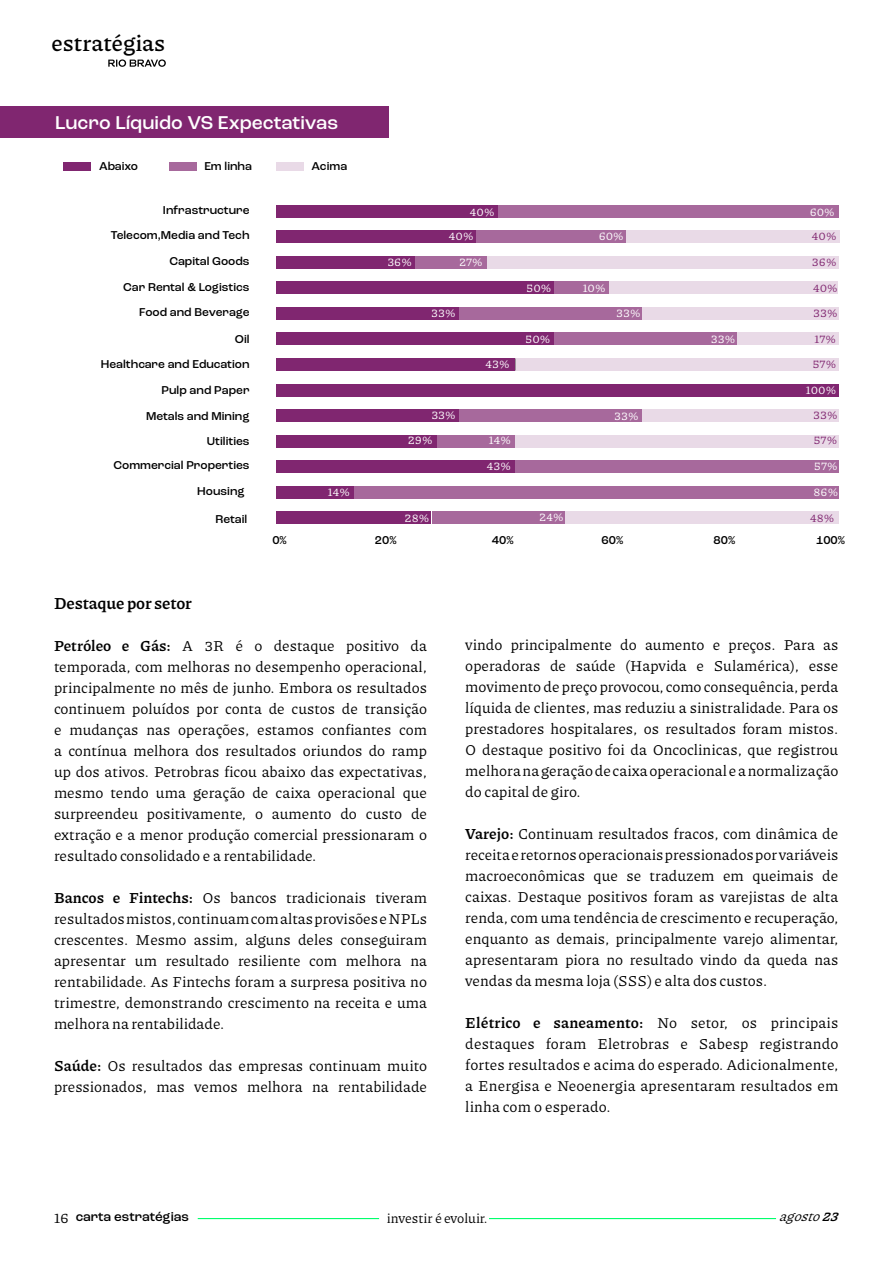
<style>
.page{position:relative;width:893px;height:1263px;background:#fff}
.page>*{position:absolute;margin:0;border:0;box-sizing:border-box;transform-origin:0 0}
.t1{font:600 22.5px "Piazzolla";color:#000}
.t2{font:500 19.5px "Roc Grotesk";color:#fff}
.t3{font:700 16.5px "Piazzolla";letter-spacing:-.01em;color:#000}
.t4{font:15px/21px "Piazzolla";color:#000;text-align:justify}
.t5{font:13.5px "Piazzolla";color:#000}
.t6{font:500 13.5px "Roc Grotesk";color:#000}
.t7{font:italic 13.5px "Piazzolla";color:#000}
.t8{font:500 12px "Roc Grotesk";color:#000}
.t9{font:12px "Piazzolla";color:#fff}
.t10{font:12px "Piazzolla";color:#802670}
.s1{font-weight:700}
</style>
<div class="page">
<svg style="left:108px;top:59px;width:58px;height:8px"></svg>
<hr style="left:198px;top:1218px;width:181px;height:1px;background:#00ff6d">
<hr style="left:489px;top:1218px;width:287px;height:1px;background:#00ff6d">
<div style="left:0;top:107px;width:388px;height:31px;background:#802670"></div>
<div style="left:498px;top:205px;width:340px;height:12px;background:#a7699c"></div>
<div style="left:276px;top:205px;width:222px;height:12px;background:#802670"></div>
<div style="left:626px;top:231px;width:213px;height:12px;background:#e9dae7"></div>
<div style="left:476px;top:231px;width:150px;height:12px;background:#a7699c"></div>
<div style="left:276px;top:231px;width:200px;height:12px;background:#802670"></div>
<div style="left:487px;top:256px;width:352px;height:12px;background:#e9dae7"></div>
<div style="left:415px;top:256px;width:72px;height:12px;background:#a7699c"></div>
<div style="left:276px;top:256px;width:139px;height:12px;background:#802670"></div>
<div style="left:609px;top:282px;width:229px;height:12px;background:#e9dae7"></div>
<div style="left:554px;top:282px;width:55px;height:12px;background:#a7699c"></div>
<div style="left:276px;top:282px;width:277px;height:12px;background:#802670"></div>
<div style="left:643px;top:307px;width:196px;height:12px;background:#e9dae7"></div>
<div style="left:459px;top:307px;width:183px;height:12px;background:#a7699c"></div>
<div style="left:276px;top:307px;width:183px;height:12px;background:#802670"></div>
<div style="left:737px;top:333px;width:101px;height:12px;background:#e9dae7"></div>
<div style="left:554px;top:333px;width:183px;height:12px;background:#a7699c"></div>
<div style="left:276px;top:333px;width:277px;height:12px;background:#802670"></div>
<div style="left:515px;top:358px;width:323px;height:12px;background:#e9dae7"></div>
<div style="left:276px;top:358px;width:239px;height:12px;background:#802670"></div>
<div style="left:276px;top:384px;width:562px;height:12px;background:#802670"></div>
<div style="left:643px;top:409px;width:196px;height:12px;background:#e9dae7"></div>
<div style="left:459px;top:409px;width:183px;height:12px;background:#a7699c"></div>
<div style="left:276px;top:409px;width:183px;height:12px;background:#802670"></div>
<div style="left:515px;top:435px;width:323px;height:12px;background:#e9dae7"></div>
<div style="left:437px;top:435px;width:78px;height:12px;background:#a7699c"></div>
<div style="left:276px;top:435px;width:161px;height:12px;background:#802670"></div>
<div style="left:515px;top:461px;width:323px;height:12px;background:#a7699c"></div>
<div style="left:276px;top:461px;width:239px;height:12px;background:#802670"></div>
<div style="left:354px;top:486px;width:484px;height:12px;background:#a7699c"></div>
<div style="left:276px;top:486px;width:78px;height:12px;background:#802670"></div>
<div style="left:565px;top:512px;width:273px;height:12px;background:#e9dae7"></div>
<div style="left:432px;top:512px;width:132px;height:12px;background:#a7699c"></div>
<div style="left:276px;top:512px;width:155px;height:12px;background:#802670"></div>
<div style="left:64px;top:162px;width:27px;height:9px;background:#802670"></div>
<div style="left:169px;top:162px;width:27px;height:9px;background:#a7699c"></div>
<div style="left:276px;top:162px;width:28px;height:9px;background:#e9dae7"></div>
<h1 class="t1" style="left:51px;top:30px;width:115px">estratégias</h1>
<p class="t2" style="left:55px;top:111px;width:285px">Lucro Líquido VS Expectativas</p>
<p class="t8" style="left:99px;top:158px;width:41px">Abaixo</p>
<p class="t8" style="left:204px;top:158px;width:49px">Em linha</p>
<p class="t8" style="left:312px;top:158px;width:37px">Acima</p>
<p class="t8" style="left:163px;top:203px;width:88px">Infrastructure</p>
<p class="t8" style="left:111px;top:227px;width:140px">Telecom,Media and Tech</p>
<p class="t9" style="left:470px;top:204px;width:26px">40%</p>
<p class="t9" style="left:449px;top:229px;width:26px">40%</p>
<p class="t9" style="left:599px;top:229px;width:26px">60%</p>
<p class="t9" style="left:810px;top:205px;width:26px">60%</p>
<p class="t10" style="left:812px;top:229px;width:26px">40%</p>
<p class="t8" style="left:169px;top:253px;width:82px">Capital Goods</p>
<p class="t9" style="left:387px;top:255px;width:26px">36%</p>
<p class="t9" style="left:459px;top:254px;width:25px">27%</p>
<p class="t10" style="left:812px;top:255px;width:26px">36%</p>
<p class="t8" style="left:123px;top:280px;width:128px">Car Rental &amp; Logistics</p>
<p class="t8" style="left:139px;top:304px;width:112px">Food and Beverage</p>
<p class="t8" style="left:235px;top:332px;width:16px">Oil</p>
<p class="t9" style="left:431px;top:305px;width:26px">33%</p>
<p class="t9" style="left:526px;top:281px;width:26px">50%</p>
<p class="t9" style="left:525px;top:331px;width:26px">50%</p>
<p class="t9" style="left:583px;top:280px;width:24px">10%</p>
<p class="t9" style="left:616px;top:305px;width:26px">33%</p>
<p class="t9" style="left:711px;top:332px;width:26px">33%</p>
<p class="t10" style="left:813px;top:281px;width:26px">40%</p>
<p class="t10" style="left:813px;top:305px;width:26px">33%</p>
<p class="t10" style="left:815px;top:331px;width:23px">17%</p>
<p class="t8" style="left:101px;top:356px;width:150px">Healthcare and Education</p>
<p class="t8" style="left:162px;top:382px;width:90px">Pulp and Paper</p>
<p class="t9" style="left:485px;top:356px;width:25px">43%</p>
<p class="t10" style="left:812px;top:356px;width:25px">57%</p>
<p class="t9" style="left:806px;top:382px;width:32px">100%</p>
<p class="t8" style="left:146px;top:408px;width:105px">Metals and Mining</p>
<p class="t8" style="left:207px;top:433px;width:44px">Utilities</p>
<p class="t9" style="left:431px;top:408px;width:26px">33%</p>
<p class="t9" style="left:408px;top:433px;width:26px">29%</p>
<p class="t9" style="left:489px;top:433px;width:23px">14%</p>
<p class="t9" style="left:614px;top:408px;width:26px">33%</p>
<p class="t10" style="left:813px;top:408px;width:26px">33%</p>
<p class="t10" style="left:813px;top:433px;width:25px">57%</p>
<p class="t8" style="left:114px;top:458px;width:138px">Commercial Properties</p>
<p class="t8" style="left:197px;top:483px;width:49px">Housing</p>
<p class="t9" style="left:328px;top:485px;width:23px">14%</p>
<p class="t9" style="left:487px;top:459px;width:25px">43%</p>
<p class="t9" style="left:814px;top:458px;width:25px">57%</p>
<p class="t9" style="left:813px;top:485px;width:26px">86%</p>
<p class="t8" style="left:215px;top:511px;width:33px">Retail</p>
<p class="t9" style="left:405px;top:510px;width:26px">28%</p>
<p class="t9" style="left:539px;top:510px;width:26px">24%</p>
<p class="t10" style="left:810px;top:510px;width:25px">48%</p>
<p class="t8" style="left:272px;top:533px;width:16px">0%</p>
<p class="t8" style="left:375px;top:533px;width:23px">20%</p>
<p class="t8" style="left:492px;top:533px;width:23px">40%</p>
<p class="t8" style="left:602px;top:533px;width:23px">60%</p>
<p class="t8" style="left:714px;top:533px;width:23px">80%</p>
<p class="t8" style="left:816px;top:533px;width:30px">100%</p>
<p class="t3" style="left:54px;top:594px;width:140px">Destaque por setor</p>
<p class="t4" style="left:54px;top:635px;width:375px"><span class="s1">Petróleo e Gás:</span> A 3R é o destaque positivo da temporada, com melhoras no desempenho operacional, principalmente no mês de junho. Embora os resultados continuem poluídos por conta de custos de transição e mudanças nas operações, estamos confiantes com a contínua melhora dos resultados oriundos do ramp up dos ativos. Petrobras ficou abaixo das expectativas, mesmo tendo uma geração de caixa operacional que surpreendeu positivamente, o aumento do custo de extração e a menor produção comercial pressionaram o resultado consolidado e a rentabilidade.</p>
<p class="t4" style="left:54px;top:887px;width:375px"><span class="s1">Bancos e Fintechs:</span> Os bancos tradicionais tiveram resultados mistos, continuam com altas provisões e NPLs crescentes. Mesmo assim, alguns deles conseguiram apresentar um resultado resiliente com melhora na rentabilidade. As Fintechs foram a surpresa positiva no trimestre, demonstrando crescimento na receita e uma melhora na rentabilidade.</p>
<p class="t4" style="left:54px;top:1055px;width:375px"><span class="s1">Saúde:</span> Os resultados das empresas continuam muito pressionados, mas vemos melhora na rentabilidade</p>
<p class="t4" style="left:465px;top:634px;width:375px">vindo principalmente do aumento e preços. Para as operadoras de saúde (Hapvida e Sulamérica), esse movimento de preço provocou, como consequência, perda líquida de clientes, mas reduziu a sinistralidade. Para os prestadores hospitalares, os resultados foram mistos.<br>O destaque positivo foi da Oncoclinicas, que registrou melhora na geração de caixa operacional e a normalização do capital de giro.</p>
<p class="t4" style="left:465px;top:823px;width:375px"><span class="s1">Varejo:</span> Continuam resultados fracos, com dinâmica de receita e retornos operacionais pressionados por variáveis macroeconômicas que se traduzem em queimais de caixas. Destaque positivos foram as varejistas de alta renda, com uma tendência de crescimento e recuperação, enquanto as demais, principalmente varejo alimentar, apresentaram piora no resultado vindo da queda nas vendas da mesma loja (SSS) e alta dos custos.</p>
<p class="t4" style="left:465px;top:1012px;width:375px"><span class="s1">Elétrico e saneamento:</span> No setor, os principais destaques foram Eletrobras e Sabesp registrando fortes resultados e acima do esperado. Adicionalmente, a Energisa e Neoenergia apresentaram resultados em linha com o esperado.</p>
<p class="t4" style="left:54px;top:1207px;width:16px">16</p>
<p class="t6" style="left:76px;top:1208px;width:115px">carta estratégias</p>
<p class="t5" style="left:387px;top:1210px;width:102px">investir é evoluir.</p>
<p class="t7" style="left:779px;top:1208px;width:66px">agosto<span class="s1">23</span></p>
</div>
